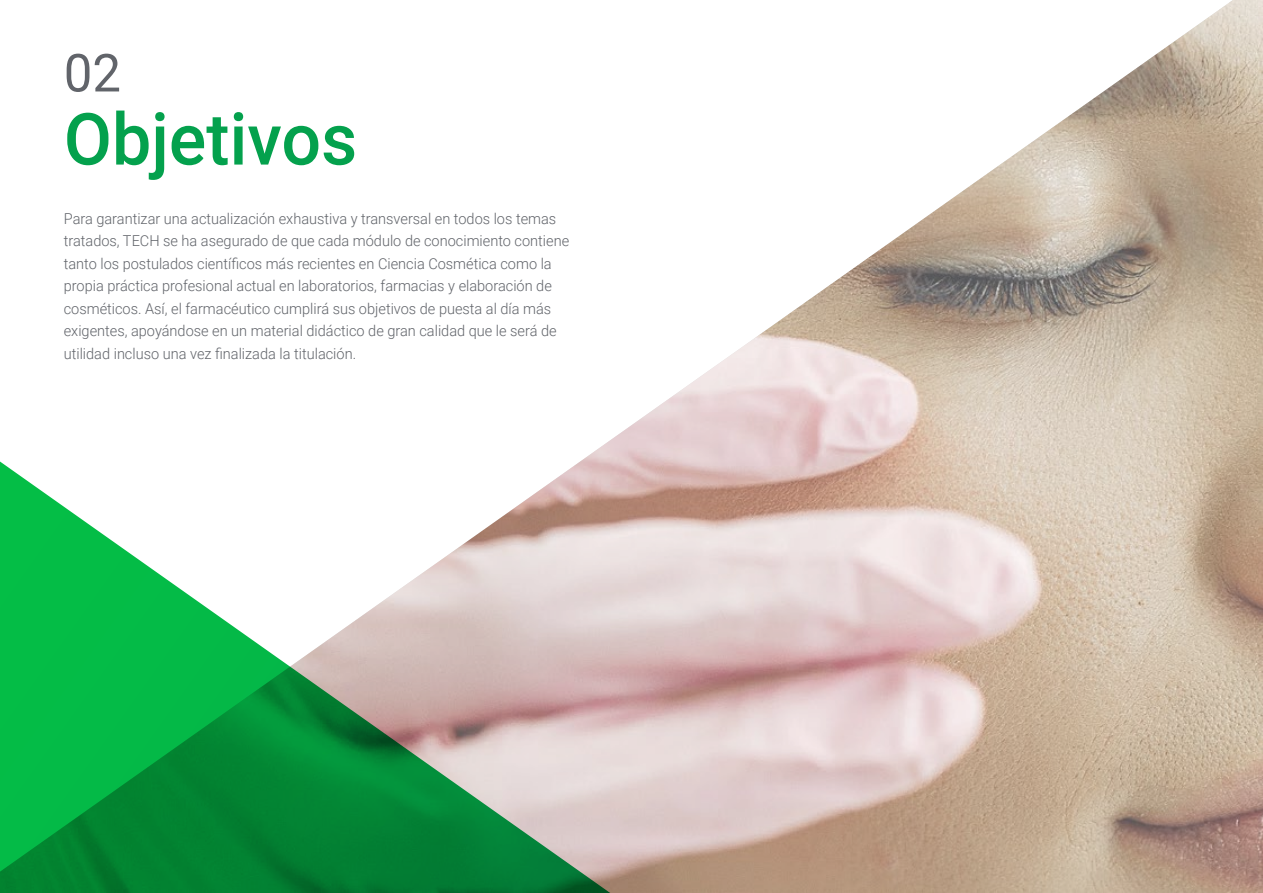
<style>
.page{position:relative;width:1263px;height:893px;background:#fff}
.page>*{position:absolute;margin:0;border:0;box-sizing:border-box;transform-origin:0 0}
.t1{font:500 72px "Roboto";color:#04a14d}
.t2{font:52.5px "Roboto";color:#61646a}
.t3{font:300 15px/22.5px "Roboto";color:#61646a}
</style>
<div class="page">
<img style="left:602px;top:0;width:661px;height:893px">
<svg style="left:0;top:446px;width:640px;height:447px"></svg>
<h2 class="t2" style="left:64px;top:36px;width:59px">02</h2>
<h1 class="t1" style="left:64px;top:89px;width:295px">Objetivos</h1>
<p class="t3" style="left:64px;top:207px;width:507px">Para garantizar una actualización exhaustiva y transversal en todos los temas tratados, TECH se ha asegurado de que cada módulo de conocimiento contiene tanto los postulados científicos más recientes en Ciencia Cosmética como la propia práctica profesional actual en laboratorios, farmacias y elaboración de cosméticos. Así, el farmacéutico cumplirá sus objetivos de puesta al día más exigentes, apoyándose en un material didáctico de gran calidad que le será de utilidad incluso una vez finalizada la titulación.</p>
</div>
